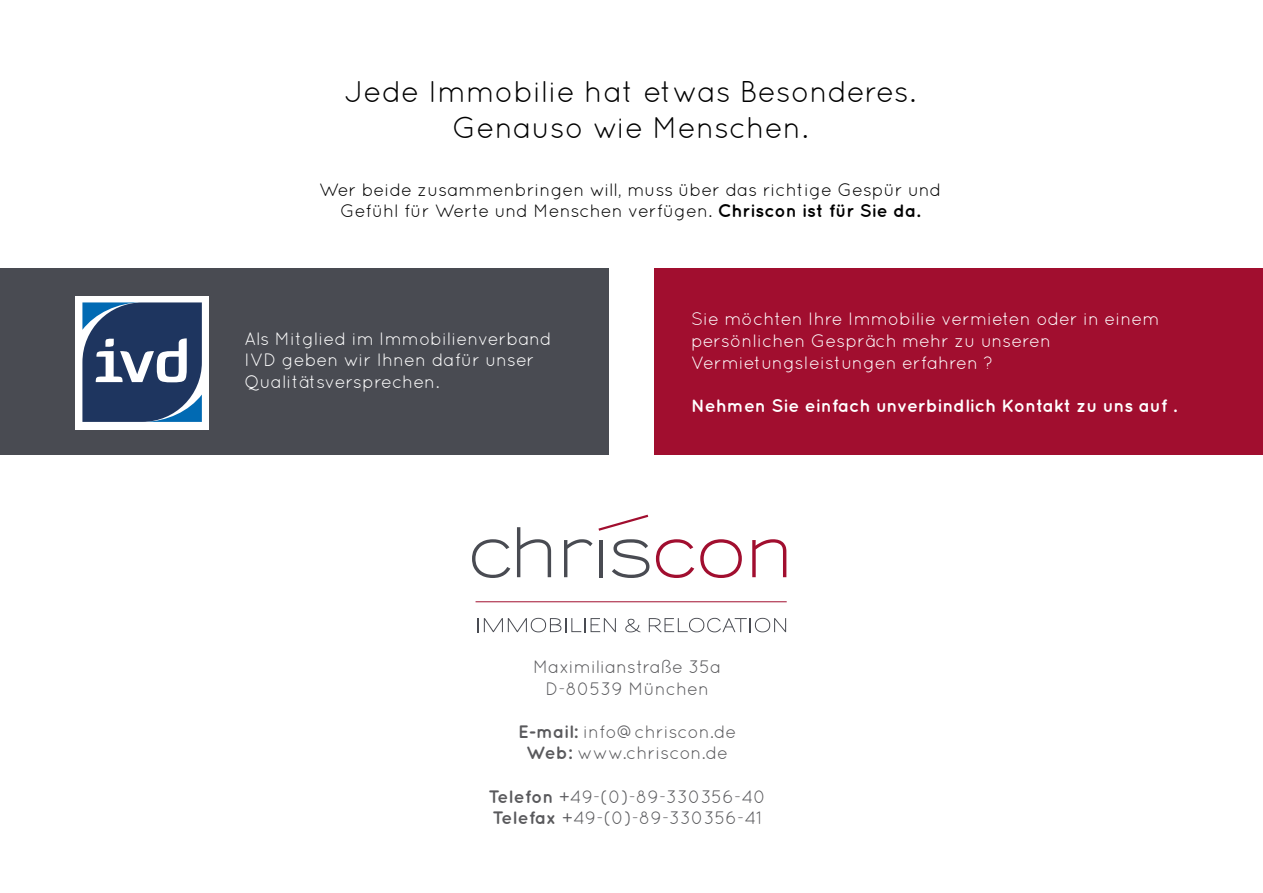
<style>
.page{position:relative;width:1263px;height:893px;background:#fff}
.page>*{position:absolute;margin:0;border:0;box-sizing:border-box;transform-origin:0 0}
.t1{font:30px/36px "Quicksand";color:#000;text-align:center}
.t2{font:18px/21.6px "Quicksand";color:#fff}
.t3{font:18px/21.6px "Quicksand";color:#59595c;text-align:center}
.t4{font:18px/21.6px "Quicksand";color:#000;text-align:center}
.t5{font:700 18px "Quicksand";color:#fff}
.s1{font-weight:700}
</style>
<div class="page">
<div style="left:0;top:268px;width:608px;height:187px;background:#494b52"></div>
<div style="left:655px;top:268px;width:608px;height:187px;background:#a10e2f"></div>
<hr style="left:475px;top:601px;width:312px;height:1px;background:#a10e2f">
<svg style="left:478px;top:618px;width:138px;height:14px"></svg>
<svg style="left:625px;top:619px;width:16px;height:13px"></svg>
<svg style="left:649px;top:618px;width:137px;height:14px"></svg>
<svg style="left:472px;top:539px;width:38px;height:39px"></svg>
<svg style="left:517px;top:527px;width:34px;height:50px"></svg>
<svg style="left:564px;top:539px;width:28px;height:38px"></svg>
<hr style="left:599px;top:540px;width:3px;height:37px;background:#494b52">
<svg style="left:612px;top:539px;width:37px;height:39px"></svg>
<svg style="left:656px;top:539px;width:38px;height:39px"></svg>
<svg style="left:700px;top:539px;width:42px;height:39px"></svg>
<svg style="left:752px;top:539px;width:34px;height:38px"></svg>
<svg style="left:598px;top:514px;width:51px;height:17px"></svg>
<div style="left:75px;top:296px;width:134px;height:133px;background:#fff"></div>
<svg style="left:82px;top:302px;width:120px;height:120px;background:#415a7f"></svg>
<h1 class="t1" style="left:344px;top:73px;width:573px">Jede Immobilie hat etwas Besonderes.<br>Genauso wie Menschen.</h1>
<p class="t4" style="left:319px;top:178px;width:624px">Wer beide zusammenbringen will, muss über das richtige Gespür und<br>Gefühl für Werte und Menschen verfügen. <span class="s1">Chriscon ist für Sie da.</span></p>
<p class="t2" style="left:244px;top:327px;width:309px">Als Mitglied im Immobilienverband<br>IVD geben wir Ihnen dafür unser<br>Qualitätsversprechen.</p>
<p class="t2" style="left:691px;top:308px;width:470px">Sie möchten Ihre Immobilie vermieten oder in einem persönlichen Gespräch mehr zu unseren<br>Vermietungsleistungen erfahren ?</p>
<p class="t5" style="left:691px;top:395px;width:487px">Nehmen Sie einfach unverbindlich Kontakt zu uns auf .</p>
<p class="t3" style="left:533px;top:656px;width:190px">Maximilianstraße 35a<br>D-80539 München</p>
<p class="t3" style="left:518px;top:721px;width:220px"><span class="s1">E-mail:</span> info@chriscon.de<br><span class="s1">Web:</span> www.chriscon.de</p>
<p class="t3" style="left:488px;top:785px;width:279px;text-align:left"><span class="s1">Telefon</span> +49-(0)-89-330356-40<br><span class="s1">Telefax</span> +49-(0)-89-330356-41</p>
</div>
